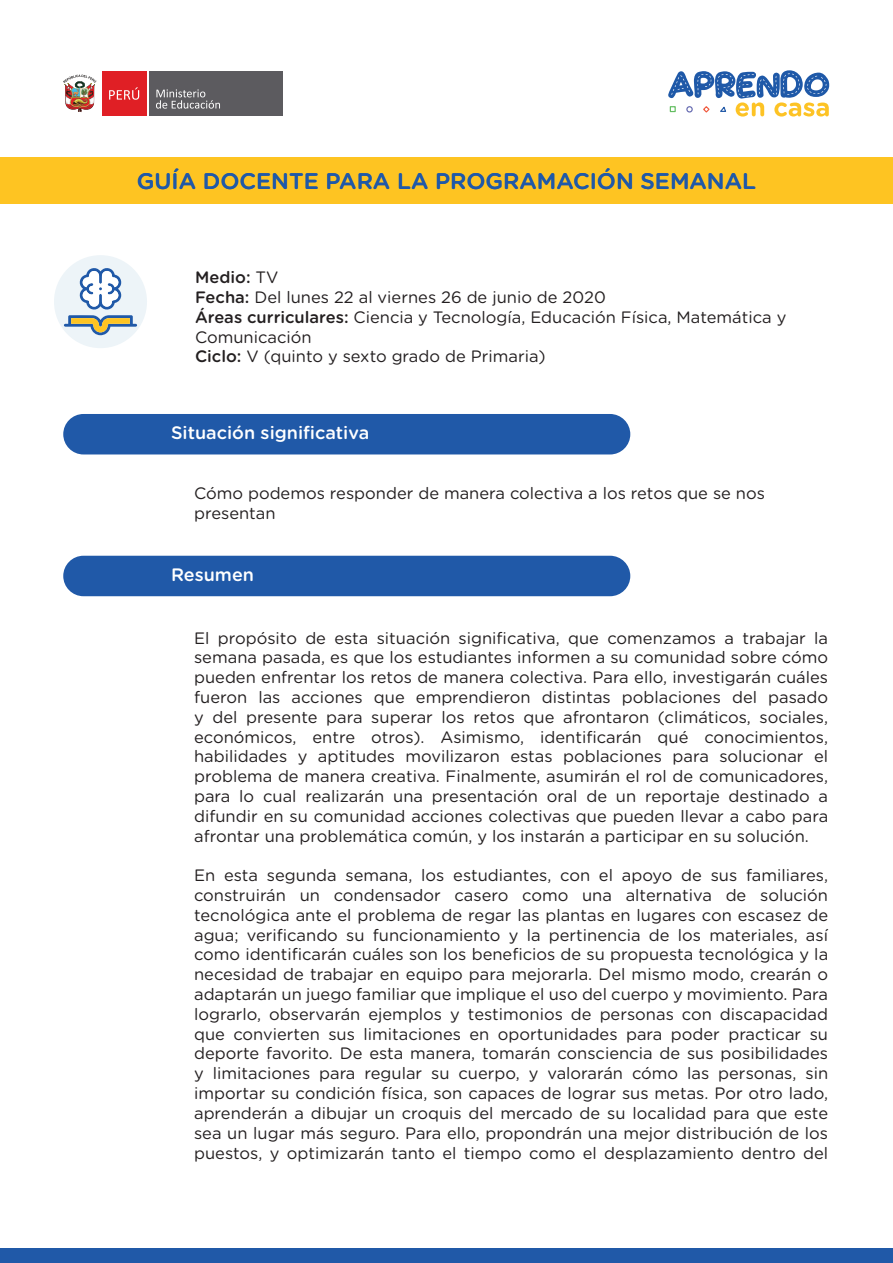
<style>
.page{position:relative;width:893px;height:1263px;background:#fff}
.page>*{position:absolute;margin:0;border:0;box-sizing:border-box;transform-origin:0 0}
.t1{font:500 22.5px "Gotham Rounded";color:#2059a8}
.t2{font:500 18px "Gotham Rounded";color:#fff}
.t3{font:16.5px/19.8px "Gotham Rounded";color:#231f20}
.t4{font:500 16.5px "Gotham Rounded";color:#231f20}
.s1{font-weight:400}
.s2{font-weight:500}
</style>
<div class="page">
<div style="left:0;top:1248px;width:893px;height:15px;background:#2059a8"></div>
<div style="left:102px;top:71px;width:44px;height:45px;background:#e01f25"></div>
<div style="left:149px;top:71px;width:133px;height:45px;background:#5c5b5f"></div>
<svg style="left:109px;top:87px;width:30px;height:13px"></svg>
<svg style="left:156px;top:89px;width:64px;height:20px"></svg>
<svg style="left:63px;top:75px;width:33px;height:34px"></svg>
<img style="left:65px;top:84px;width:29px;height:21px">
<img style="left:70px;top:105px;width:20px;height:7px">
<svg style="left:668px;top:70px;width:161px;height:47px"></svg>
<div style="left:0;top:157px;width:893px;height:47px;background:#fec422"></div>
<div style="left:54px;top:255px;width:93px;height:93px;background:#edf4f8;border-radius:50%"></div>
<svg style="left:64px;top:268px;width:73px;height:67px"></svg>
<div style="left:63px;top:414px;width:567px;height:40px;background:#2059a8;border-radius:20px"></div>
<div style="left:63px;top:556px;width:567px;height:40px;background:#2059a8;border-radius:20px"></div>
<p class="t1" style="left:137px;top:165px;width:621px">GUÍA DOCENTE PARA LA PROGRAMACIÓN SEMANAL</p>
<p class="t4" style="left:195px;top:266px;width:85px">Medio: <span class="s1">TV</span></p>
<p class="t3" style="left:195px;top:287px;width:412px"><span class="s2">Fecha:</span> Del lunes 22 al viernes 26 de junio de 2020</p>
<p class="t3" style="left:195px;top:306px;width:593px"><span class="s2">Áreas curriculares:</span> Ciencia y Tecnología, Educación Física, Matemática y<br>Comunicación</p>
<p class="t3" style="left:195px;top:346px;width:352px"><span class="s2">Ciclo:</span> V (quinto y sexto grado de Primaria)</p>
<p class="t2" style="left:171px;top:420px;width:200px">Situación significativa</p>
<p class="t3" style="left:194px;top:482px;width:572px">Cómo podemos responder de manera colectiva a los retos que se nos presentan</p>
<p class="t2" style="left:171px;top:561px;width:85px">Resumen</p>
<p class="t3" style="left:194px;top:627px;width:636px;text-align:justify">El propósito de esta situación significativa, que comenzamos a trabajar la semana pasada, es que los estudiantes informen a su comunidad sobre cómo pueden enfrentar los retos de manera colectiva. Para ello, investigarán cuáles fueron las acciones que emprendieron distintas poblaciones del pasado y del presente para superar los retos que afrontaron (climáticos, sociales, económicos, entre otros). Asimismo, identificarán qué conocimientos, habilidades y aptitudes movilizaron estas poblaciones para solucionar el problema de manera creativa. Finalmente, asumirán el rol de comunicadores, para lo cual realizarán una presentación oral de un reportaje destinado a difundir en su comunidad acciones colectivas que pueden llevar a cabo para afrontar una problemática común, y los instarán a participar en su solución.</p>
<p class="t3" style="left:194px;top:865px;width:636px;text-align:justify">En esta segunda semana, los estudiantes, con el apoyo de sus familiares, construirán un condensador casero como una alternativa de solución tecnológica ante el problema de regar las plantas en lugares con escasez de agua; verificando su funcionamiento y la pertinencia de los materiales, así como identificarán cuáles son los beneficios de su propuesta tecnológica y la necesidad de trabajar en equipo para mejorarla. Del mismo modo, crearán o adaptarán un juego familiar que implique el uso del cuerpo y movimiento. Para lograrlo, observarán ejemplos y testimonios de personas con discapacidad que convierten sus limitaciones en oportunidades para poder practicar su deporte favorito. De esta manera, tomarán consciencia de sus posibilidades y limitaciones para regular su cuerpo, y valorarán cómo las personas, sin importar su condición física, son capaces de lograr sus metas. Por otro lado, aprenderán a dibujar un croquis del mercado de su localidad para que este sea un lugar más seguro. Para ello, propondrán una mejor distribución de los puestos, y optimizarán tanto el tiempo como el desplazamiento dentro del</p>
</div>
